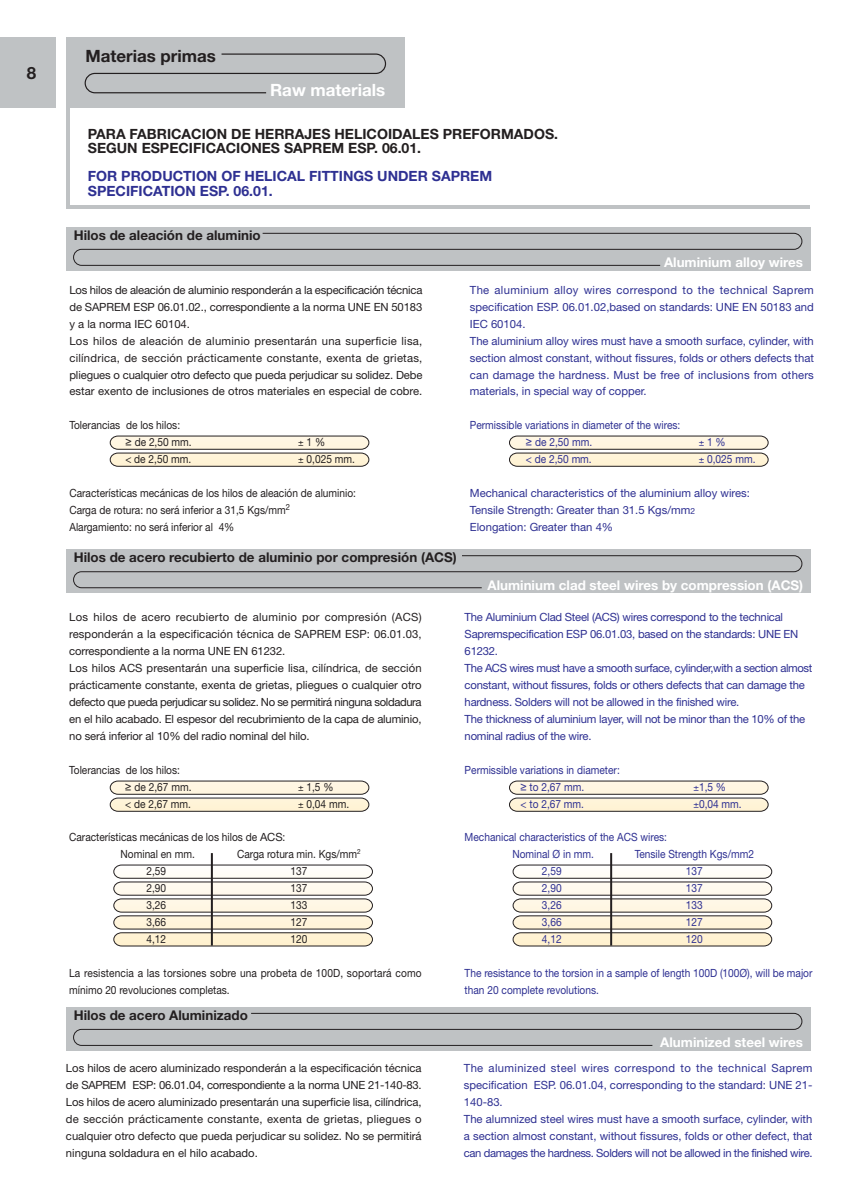
<style>
.page{position:relative;width:856px;height:1204px;background:#fff}
.page>*{position:absolute;margin:0;border:0;box-sizing:border-box;transform-origin:0 0}
.t1{font:700 16.95px "Helvetica Neue";color:#231f20}
.t2{font:700 16.95px "Helvetica Neue";color:#fff}
.t3{font:700 14.1px/14.1px "Helvetica Neue";color:#231f20}
.t4{font:700 14.1px/14.1px "Helvetica Neue";color:#2e3092}
.t5{font:700 13.35px "Helvetica Neue";color:#231f20}
.t6{font:700 13.35px "Helvetica Neue";color:#fff}
.t7{font:11.25px/17px "Helvetica Neue";color:#231f20}
.t8{font:11.25px/17px "Helvetica Neue";color:#2e3092}
.t9{font:11.25px/17px "Helvetica Neue";color:#231f20;scale:.9 1}
.t10{font:11.25px/17px "Helvetica Neue";letter-spacing:-.02em;color:#2e3092}
.t11{font:11.25px/17px "Helvetica Neue";color:#2e3092;scale:.9 1}
.s1{font-family:"Arial"}
.s2{font-size:8.4px}
</style>
<div class="page">
<div style="left:66px;top:1007px;width:745px;height:43px;background:#bfc2c4"></div>
<svg style="left:73px;top:1012px;width:730px;height:34px"></svg>
<div style="left:67px;top:37px;width:338px;height:70px;background:#bfc2c4"></div>
<svg style="left:84px;top:53px;width:303px;height:41px"></svg>
<div style="left:0;top:37px;width:56px;height:70px;background:#bfc2c4"></div>
<hr style="left:67px;top:40px;width:3px;height:168px;background:#bfc2c4">
<hr style="left:67px;top:205px;width:743px;height:4px;background:#bfc2c4">
<svg style="left:113px;top:864px;width:260px;height:82px"></svg>
<hr style="left:211px;top:853px;width:2px;height:92px;background:#231f20">
<div style="left:66px;top:227px;width:745px;height:43px;background:#bfc2c4"></div>
<svg style="left:73px;top:232px;width:730px;height:34px"></svg>
<div style="left:66px;top:549px;width:745px;height:44px;background:#bfc2c4"></div>
<svg style="left:73px;top:555px;width:730px;height:33px"></svg>
<svg style="left:512px;top:864px;width:260px;height:82px"></svg>
<hr style="left:610px;top:853px;width:2px;height:92px;background:#231f20">
<svg style="left:109px;top:780px;width:261px;height:32px;background:#e2dac8"></svg>
<svg style="left:509px;top:780px;width:260px;height:32px;background:#e2dac8"></svg>
<svg style="left:109px;top:435px;width:261px;height:32px;background:#e2dac8"></svg>
<svg style="left:509px;top:435px;width:260px;height:32px;background:#e2dac7"></svg>
<h1 class="t1" style="left:27px;top:67px;width:11px">8</h1>
<h1 class="t1" style="left:85px;top:50px;width:132px">Materias primas</h1>
<h1 class="t2" style="left:270px;top:83px;width:117px">Raw materials</h1>
<p class="t3" style="left:88px;top:128px;width:472px">PARA FABRICACION DE HERRAJES HELICOIDALES PREFORMADOS.<br>SEGUN ESPECIFICACIONES SAPREM ESP. 06.01.</p>
<p class="t4" style="left:88px;top:171px;width:406px">FOR PRODUCTION OF HELICAL FITTINGS UNDER SAPREM<br>SPECIFICATION ESP. 06.01.</p>
<p class="t5" style="left:74px;top:230px;width:188px">Hilos de aleación de aluminio</p>
<p class="t6" style="left:664px;top:258px;width:141px">Aluminium alloy wires</p>
<p class="t7" style="left:69px;top:282px;width:354px">Los hilos de aleación de aluminio responderán a la especificación técnica de SAPREM ESP 06.01.02., correspondiente a la norma UNE EN 50183 y a la norma IEC 60104.<br>Los hilos de aleación de aluminio presentarán una superficie lisa, cilíndrica, de sección prácticamente constante, exenta de grietas, pliegues o cualquier otro defecto que pueda perjudicar su solidez. Debe estar exento de inclusiones de otros materiales en especial de cobre.</p>
<p class="t9" style="left:125px;top:418px;width:75px;text-indent:-56px">Tolerancias de los hilos:<br><span class="s1">≥</span> de 2,50 mm.</p>
<p class="t9" style="left:307px;top:435px;width:22px">1 %</p>
<p class="t8" style="left:470px;top:282px;width:346px">The aluminium alloy wires correspond to the technical Saprem specification ESP. 06.01.02,based on standards: UNE EN 50183 and IEC 60104.<br>The aluminium alloy wires must have a smooth surface, cylinder, with section almost constant, without fissures, folds or others defects that can damage the hardness. Must be free of inclusions from others materials, in special way of copper.</p>
<p class="t11" style="left:526px;top:418px;width:173px;text-indent:-56px">Permissible variations in diameter of the wires: <span class="s1">≥</span> de 2,50 mm.</p>
<p class="t11" style="left:707px;top:435px;width:22px">1 %</p>
<p class="t9" style="left:125px;top:452px;width:75px">&lt; de 2,50 mm.</p>
<p class="t9" style="left:307px;top:452px;width:55px">0,025 mm.</p>
<p class="t9" style="left:69px;top:485px;width:320px">Características mecánicas de los hilos de aleación de aluminio:<br>Carga de rotura: no será inferior a 31,5 Kgs/mm<sup>2<br></sup>Alargamiento: no será inferior al 4%</p>
<p class="t11" style="left:526px;top:452px;width:75px">&lt; de 2,50 mm.</p>
<p class="t11" style="left:707px;top:452px;width:55px">0,025 mm.</p>
<p class="t8" style="left:470px;top:485px;width:282px">Mechanical characteristics of the aluminium alloy wires:<br>Tensile Strength: Greater than 31.5 Kgs/mm<span class="s2">2<br></span>Elongation: Greater than 4%</p>
<p class="t5" style="left:74px;top:552px;width:385px">Hilos de acero recubierto de aluminio por compresión (ACS)</p>
<p class="t6" style="left:487px;top:580px;width:317px">Aluminium clad steel wires by compression (ACS)</p>
<p class="t7" style="left:69px;top:610px;width:354px">Los hilos de acero recubierto de aluminio por compresión (ACS) responderán a la especificación técnica de SAPREM ESP: 06.01.03, correspondiente a la norma UNE EN 61232.<br>Los hilos ACS presentarán una superficie lisa, cilíndrica, de sección prácticamente constante, exenta de grietas, pliegues o cualquier otro defecto que pueda perjudicar su solidez. No se permitirá ninguna soldadura en el hilo acabado. El espesor del recubrimiento de la capa de aluminio, no será inferior al 10% del radio nominal del hilo.</p>
<p class="t9" style="left:125px;top:762px;width:75px;text-indent:-56px">Tolerancias de los hilos:<br><span class="s1">≥</span> de 2,67 mm.</p>
<p class="t9" style="left:306px;top:779px;width:32px">1,5 %</p>
<p class="t10" style="left:465px;top:610px;width:349px">The Aluminium Clad Steel (ACS) wires correspond to the technical Sapremspecification ESP 06.01.03, based on the standards: UNE EN 61232.<br>The ACS wires must have a smooth surface, cylinder,with a section almost constant, without fissures, folds or others defects that can damage the hardness. Solders will not be allowed in the finished wire.<br>The thickness of aluminium layer, will not be minor than the 10% of the nominal radius of the wire.</p>
<p class="t11" style="left:521px;top:762px;width:112px;text-indent:-56px">Permissible variations in diameter: <span class="s1">≥</span> to 2,67 mm.</p>
<p class="t11" style="left:699px;top:779px;width:32px">1,5 %</p>
<p class="t9" style="left:125px;top:796px;width:75px">&lt; de 2,67 mm.</p>
<p class="t9" style="left:306px;top:796px;width:49px">0,04 mm.</p>
<p class="t9" style="left:121px;top:830px;width:185px;text-indent:-51px">Características mecánicas de los hilos de ACS:<br>Nominal en mm.</p>
<p class="t9" style="left:237px;top:847px;width:139px">Carga rotura min. Kgs/mm<sup>2</sup></p>
<p class="t11" style="left:521px;top:796px;width:72px">&lt; to 2,67 mm.</p>
<p class="t11" style="left:699px;top:796px;width:49px">0,04 mm.</p>
<p class="t11" style="left:512px;top:830px;width:173px;text-indent:-48px">Mechanical characteristics of the ACS wires:<br>Nominal Ø in mm.</p>
<p class="t11" style="left:635px;top:847px;width:134px">Tensile Strength Kgs/mm2</p>
<p class="t9" style="left:146px;top:864px;width:23px">2,59</p>
<p class="t9" style="left:290px;top:864px;width:20px">137</p>
<p class="t9" style="left:146px;top:881px;width:23px">2,90</p>
<p class="t9" style="left:290px;top:881px;width:20px">137</p>
<p class="t9" style="left:146px;top:897px;width:23px">3,26</p>
<p class="t9" style="left:290px;top:897px;width:20px">133</p>
<p class="t9" style="left:146px;top:914px;width:23px">3,66</p>
<p class="t9" style="left:290px;top:914px;width:20px">127</p>
<p class="t9" style="left:146px;top:931px;width:23px">4,12</p>
<p class="t9" style="left:290px;top:931px;width:20px">120</p>
<p class="t9" style="left:69px;top:965px;width:393px">La resistencia a las torsiones sobre una probeta de 100D, soportará como mínimo 20 revoluciones completas.</p>
<p class="t11" style="left:542px;top:864px;width:23px">2,59</p>
<p class="t11" style="left:686px;top:864px;width:20px">137</p>
<p class="t11" style="left:542px;top:881px;width:23px">2,90</p>
<p class="t11" style="left:686px;top:881px;width:20px">137</p>
<p class="t11" style="left:542px;top:897px;width:23px">3,26</p>
<p class="t11" style="left:686px;top:897px;width:20px">133</p>
<p class="t11" style="left:542px;top:914px;width:23px">3,66</p>
<p class="t11" style="left:686px;top:914px;width:20px">127</p>
<p class="t11" style="left:542px;top:931px;width:23px">4,12</p>
<p class="t11" style="left:686px;top:931px;width:20px">120</p>
<p class="t11" style="left:465px;top:965px;width:388px">The resistance to the torsion in a sample of length 100D (100Ø), will be major than 20 complete revolutions.</p>
<p class="t5" style="left:74px;top:1010px;width:176px">Hilos de acero Aluminizado</p>
<p class="t6" style="left:660px;top:1037px;width:144px">Aluminized steel wires</p>
<p class="t7" style="left:66px;top:1061px;width:357px;text-align:justify">Los hilos de acero aluminizado responderán a la especificación técnica de SAPREM ESP: 06.01.04, correspondiente a la norma UNE 21-140-83.<br>Los hilos de acero aluminizado presentarán una superficie lisa, cilíndrica, de sección prácticamente constante, exenta de grietas, pliegues o cualquier otro defecto que pueda perjudicar su solidez. No se permitirá ninguna soldadura en el hilo acabado.</p>
<p class="t8" style="left:464px;top:1061px;width:350px">The aluminized steel wires correspond to the technical Saprem specification ESP. 06.01.04, corresponding to the standard: UNE 21- 140-83.<br>The alumnized steel wires must have a smooth surface, cylinder, with a section almost constant, without fissures, folds or other defect, that can damages the hardness. Solders will not be allowed in the finished wire.</p>
</div>
